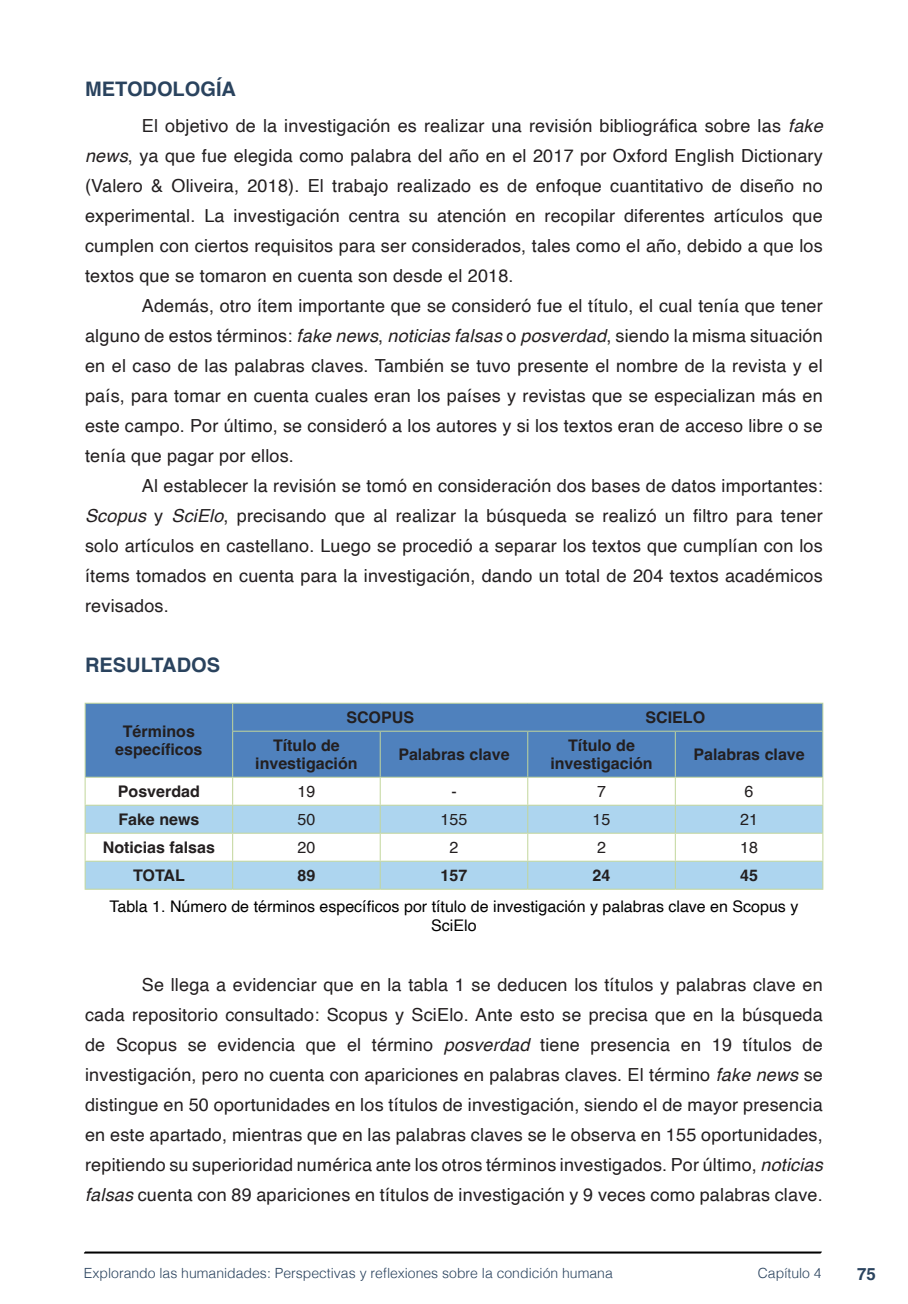
<style>
.page{position:relative;width:908px;height:1304px;background:#fff}
.page>*{position:absolute;margin:0;border:0;box-sizing:border-box;transform-origin:0 0}
.TITULOS{font:700 20px "Helvetica";color:#2a435e}
.txt{font:18px/30px "Helvetica";letter-spacing:.01em;color:#231f20;text-align:justify}
.t1{font:700 16.8px "Helvetica";color:#2a435e}
.tab_txt_centro{font:700 16px/18px "Helvetica";color:#231f20;text-align:center}
.imagens_graf_tab{font:16px/19.2px "Helvetica";color:#000;text-align:center}
.tab_txt_centro-2{font:16px "Helvetica";color:#231f20}
.t2{font:300 14px "Helvetica";color:#2a435e}
.s1{font-style:italic}
</style>
<div class="page">
<svg style="left:84px;top:1251px;width:737px;height:3px;background:#515151"></svg>
<div style="left:86px;top:704px;width:736px;height:73px;background:#4f81bd"></div>
<svg style="left:86px;top:806px;width:736px;height:83px;fill:#add5ef"></svg>
<hr style="left:85px;top:703px;width:147px;height:1px;background:#c2d69b">
<svg style="left:85px;top:704px;width:1px;height:27px"></svg>
<hr style="left:85px;top:731px;width:1px;height:46px;background:#c2d69b">
<hr style="left:232px;top:703px;width:148px;height:1px;background:#c2d69b">
<svg style="left:232px;top:704px;width:1px;height:27px"></svg>
<hr style="left:380px;top:703px;width:147px;height:1px;background:#c2d69b">
<hr style="left:527px;top:703px;width:148px;height:1px;background:#c2d69b">
<hr style="left:675px;top:703px;width:148px;height:1px;background:#c2d69b">
<svg style="left:822px;top:704px;width:1px;height:27px"></svg>
<hr style="left:232px;top:731px;width:148px;height:1px;background:#c2d69b">
<hr style="left:232px;top:732px;width:1px;height:45px;background:#c2d69b">
<hr style="left:380px;top:731px;width:147px;height:1px;background:#c2d69b">
<hr style="left:379px;top:732px;width:1px;height:45px;background:#c2d69b">
<hr style="left:527px;top:731px;width:148px;height:1px;background:#c2d69b">
<hr style="left:527px;top:732px;width:1px;height:45px;background:#c2d69b">
<hr style="left:675px;top:731px;width:148px;height:1px;background:#c2d69b">
<hr style="left:674px;top:732px;width:1px;height:45px;background:#c2d69b">
<hr style="left:822px;top:732px;width:1px;height:45px;background:#c2d69b">
<hr style="left:85px;top:777px;width:147px;height:1px;background:#c2d69b">
<hr style="left:232px;top:777px;width:148px;height:1px;background:#c2d69b">
<hr style="left:380px;top:777px;width:147px;height:1px;background:#c2d69b">
<hr style="left:527px;top:777px;width:148px;height:1px;background:#c2d69b">
<hr style="left:675px;top:777px;width:148px;height:1px;background:#c2d69b">
<hr style="left:85px;top:805px;width:147px;height:1px;background:#c2d69b">
<hr style="left:232px;top:805px;width:148px;height:1px;background:#c2d69b">
<hr style="left:380px;top:805px;width:147px;height:1px;background:#c2d69b">
<hr style="left:527px;top:805px;width:148px;height:1px;background:#c2d69b">
<hr style="left:675px;top:805px;width:148px;height:1px;background:#c2d69b">
<hr style="left:85px;top:833px;width:147px;height:1px;background:#c2d69b">
<hr style="left:232px;top:833px;width:148px;height:1px;background:#c2d69b">
<hr style="left:380px;top:833px;width:147px;height:1px;background:#c2d69b">
<hr style="left:527px;top:833px;width:148px;height:1px;background:#c2d69b">
<hr style="left:675px;top:833px;width:148px;height:1px;background:#c2d69b">
<hr style="left:85px;top:861px;width:147px;height:1px;background:#c2d69b">
<svg style="left:85px;top:778px;width:1px;height:111px"></svg>
<hr style="left:232px;top:861px;width:148px;height:1px;background:#c2d69b">
<svg style="left:232px;top:778px;width:1px;height:111px"></svg>
<hr style="left:380px;top:861px;width:147px;height:1px;background:#c2d69b">
<svg style="left:379px;top:778px;width:1px;height:111px"></svg>
<hr style="left:527px;top:861px;width:148px;height:1px;background:#c2d69b">
<svg style="left:527px;top:778px;width:1px;height:111px"></svg>
<hr style="left:675px;top:861px;width:148px;height:1px;background:#c2d69b">
<svg style="left:674px;top:778px;width:1px;height:111px"></svg>
<svg style="left:822px;top:778px;width:1px;height:111px"></svg>
<hr style="left:85px;top:889px;width:147px;height:1px;background:#c2d69b">
<hr style="left:232px;top:889px;width:148px;height:1px;background:#c2d69b">
<hr style="left:380px;top:889px;width:147px;height:1px;background:#c2d69b">
<hr style="left:527px;top:889px;width:148px;height:1px;background:#c2d69b">
<hr style="left:675px;top:889px;width:148px;height:1px;background:#c2d69b">
<p class="TITULOS" style="left:85px;top:77px;width:152px">METODOLOGÍA</p>
<p class="txt" style="left:85px;top:111px;width:739px;text-indent:57px">El objetivo de la investigación es realizar una revisión bibliográfica sobre las <span class="s1">fake news</span>, ya que fue elegida como palabra del año en el 2017 por Oxford English Dictionary (Valero &amp; Oliveira, 2018). El trabajo realizado es de enfoque cuantitativo de diseño no experimental. La investigación centra su atención en recopilar diferentes artículos que cumplen con ciertos requisitos para ser considerados, tales como el año, debido a que los textos que se tomaron en cuenta son desde el 2018.</p>
<p class="txt" style="left:85px;top:291px;width:738px;text-indent:57px">Además, otro ítem importante que se consideró fue el título, el cual tenía que tener alguno de estos términos: <span class="s1">fake news</span>, <span class="s1">noticias falsas</span> o <span class="s1">posverdad</span>, siendo la misma situación en el caso de las palabras claves. También se tuvo presente el nombre de la revista y el país, para tomar en cuenta cuales eran los países y revistas que se especializan más en este campo. Por último, se consideró a los autores y si los textos eran de acceso libre o se tenía que pagar por ellos.</p>
<p class="txt" style="left:85px;top:471px;width:738px;text-indent:57px">Al establecer la revisión se tomó en consideración dos bases de datos importantes:<br><span class="s1">Scopus</span> y <span class="s1">SciElo</span>, precisando que al realizar la búsqueda se realizó un filtro para tener solo artículos en castellano. Luego se procedió a separar los textos que cumplían con los ítems tomados en cuenta para la investigación, dando un total de 204 textos académicos revisados.</p>
<p class="TITULOS" style="left:85px;top:653px;width:136px">RESULTADOS</p>
<p class="tab_txt_centro" style="left:115px;top:724px;width:89px">Términos específicos</p>
<p class="tab_txt_centro" style="left:346px;top:710px;width:69px">SCOPUS</p>
<p class="tab_txt_centro" style="left:645px;top:710px;width:61px">SCIELO</p>
<p class="tab_txt_centro" style="left:255px;top:738px;width:104px">Título de investigación</p>
<p class="tab_txt_centro" style="left:398px;top:747px;width:113px">Palabras clave</p>
<p class="tab_txt_centro" style="left:550px;top:738px;width:104px">Título de investigación</p>
<p class="tab_txt_centro" style="left:693px;top:747px;width:113px">Palabras clave</p>
<p class="tab_txt_centro" style="left:118px;top:784px;width:83px">Posverdad</p>
<p class="tab_txt_centro-2" style="left:297px;top:779px;width:19px">19</p>
<p class="tab_txt_centro-2" style="left:451px;top:779px;width:7px">-</p>
<p class="tab_txt_centro-2" style="left:596px;top:779px;width:10px">7</p>
<p class="tab_txt_centro-2" style="left:744px;top:779px;width:10px">6</p>
<p class="tab_txt_centro" style="left:118px;top:812px;width:82px">Fake news</p>
<p class="tab_txt_centro-2" style="left:297px;top:807px;width:19px">50</p>
<p class="tab_txt_centro-2" style="left:440px;top:807px;width:28px">155</p>
<p class="tab_txt_centro-2" style="left:592px;top:807px;width:19px">15</p>
<p class="tab_txt_centro-2" style="left:739px;top:807px;width:19px">21</p>
<p class="tab_txt_centro" style="left:103px;top:840px;width:114px">Noticias falsas</p>
<p class="tab_txt_centro-2" style="left:297px;top:835px;width:19px">20</p>
<p class="tab_txt_centro-2" style="left:449px;top:835px;width:10px">2</p>
<p class="tab_txt_centro-2" style="left:596px;top:835px;width:10px">2</p>
<p class="tab_txt_centro-2" style="left:739px;top:835px;width:19px">18</p>
<p class="tab_txt_centro" style="left:133px;top:868px;width:53px">TOTAL</p>
<p class="tab_txt_centro" style="left:297px;top:868px;width:19px">89</p>
<p class="tab_txt_centro" style="left:440px;top:868px;width:28px">157</p>
<p class="tab_txt_centro" style="left:592px;top:868px;width:19px">24</p>
<p class="tab_txt_centro" style="left:739px;top:868px;width:19px">45</p>
<p class="imagens_graf_tab" style="left:109px;top:897px;width:690px">Tabla 1. Número de términos específicos por título de investigación y palabras clave en Scopus y<br>SciElo</p>
<p class="txt" style="left:85px;top:971px;width:739px;text-indent:57px">Se llega a evidenciar que en la tabla 1 se deducen los títulos y palabras clave en cada repositorio consultado: Scopus y SciElo. Ante esto se precisa que en la búsqueda de Scopus se evidencia que el término <span class="s1">posverdad</span> tiene presencia en 19 títulos de investigación, pero no cuenta con apariciones en palabras claves. El término <span class="s1">fake news</span> se distingue en 50 oportunidades en los títulos de investigación, siendo el de mayor presencia en este apartado, mientras que en las palabras claves se le observa en 155 oportunidades, repitiendo su superioridad numérica ante los otros términos investigados. Por último, <span class="s1">noticias falsas</span> cuenta con 89 apariciones en títulos de investigación y 9 veces como palabras clave.</p>
<p class="t2" style="left:84px;top:1261px;width:530px">Explorando las humanidades: Perspectivas y reflexiones sobre la condición humana</p>
<p class="t2" style="left:757px;top:1261px;width:65px">Capítulo 4</p>
<p class="t1" style="left:856px;top:1264px;width:20px">75</p>
</div>
